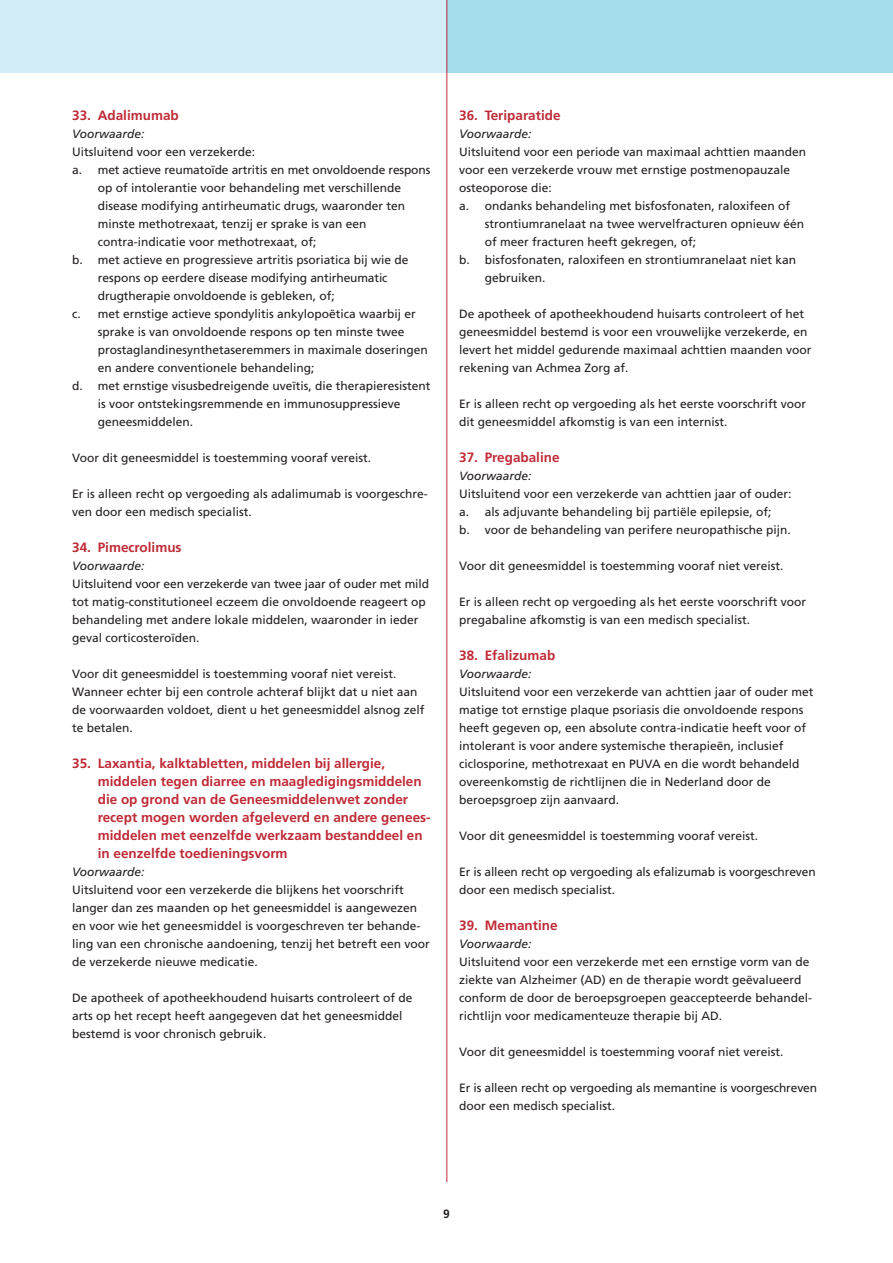
<style>
.page{position:relative;width:893px;height:1263px;background:#fff}
.page>*{position:absolute;margin:0;border:0;box-sizing:border-box;transform-origin:0 0}
.t1{font:700 13.5px/18px "Frutiger";color:#bf2b37}
.t2{font:12px/18px "Frutiger";color:#231f20}
.t3{font:italic 12px "Frutiger";color:#231f20}
.t4{font:700 12px "Frutiger";color:#231f20}
</style>
<div class="page">
<div style="left:0;top:0;width:446px;height:72px;background:#d2edf5"></div>
<div style="left:446px;top:0;width:447px;height:72px;background:#a5dded"></div>
<hr style="left:446px;top:0;width:1px;height:1182px;background:#bf2b37">
<p class="t1" style="left:72px;top:106px;width:108px">33. Adalimumab</p>
<p class="t3" style="left:72px;top:127px;width:74px">Voorwaarde:</p>
<p class="t2" style="left:72px;top:143px;width:184px">Uitsluitend voor een verzekerde:</p>
<p class="t2" style="left:72px;top:161px;width:360px">a. met actieve reumatoïde artritis en met onvoldoende respons</p>
<p class="t2" style="left:98px;top:179px;width:305px">op of intolerantie voor behandeling met verschillende</p>
<p class="t2" style="left:98px;top:197px;width:309px">disease modifying antirheumatic drugs, waaronder ten</p>
<p class="t2" style="left:98px;top:215px;width:270px">minste methotrexaat, tenzij er sprake is van een</p>
<p class="t2" style="left:98px;top:233px;width:220px">contra-indicatie voor methotrexaat, of;</p>
<p class="t2" style="left:72px;top:251px;width:338px">b. met actieve en progressieve artritis psoriatica bij wie de</p>
<p class="t2" style="left:98px;top:269px;width:291px">respons op eerdere disease modifying antirheumatic</p>
<p class="t2" style="left:98px;top:287px;width:239px">drugtherapie onvoldoende is gebleken, of;</p>
<p class="t2" style="left:72px;top:305px;width:345px">c. met ernstige actieve spondylitis ankylopoëtica waarbij er</p>
<p class="t2" style="left:98px;top:323px;width:308px">sprake is van onvoldoende respons op ten minste twee</p>
<p class="t2" style="left:98px;top:341px;width:332px">prostaglandinesynthetaseremmers in maximale doseringen</p>
<p class="t2" style="left:98px;top:359px;width:218px">en andere conventionele behandeling;</p>
<p class="t2" style="left:72px;top:377px;width:360px">d. met ernstige visusbedreigende uveïtis, die therapieresistent</p>
<p class="t2" style="left:98px;top:395px;width:304px">is voor ontstekingsremmende en immunosuppressieve</p>
<p class="t2" style="left:98px;top:413px;width:97px">geneesmiddelen.</p>
<p class="t2" style="left:72px;top:449px;width:300px">Voor dit geneesmiddel is toestemming vooraf vereist.</p>
<p class="t2" style="left:72px;top:485px;width:357px">Er is alleen recht op vergoeding als adalimumab is voorgeschre&shy;ven door een medisch specialist.</p>
<p class="t1" style="left:72px;top:538px;width:111px">34. Pimecrolimus</p>
<p class="t3" style="left:72px;top:559px;width:74px">Voorwaarde:</p>
<p class="t2" style="left:72px;top:575px;width:358px">Uitsluitend voor een verzekerde van twee jaar of ouder met mild tot matig-constitutioneel eczeem die onvoldoende reageert op behandeling met andere lokale middelen, waaronder in ieder geval corticosteroïden.</p>
<p class="t2" style="left:72px;top:665px;width:354px">Voor dit geneesmiddel is toestemming vooraf niet vereist.<br>Wanneer echter bij een controle achteraf blijkt dat u niet aan de voorwaarden voldoet, dient u het geneesmiddel alsnog zelf te betalen.</p>
<p class="t1" style="left:98px;top:754px;width:334px;text-indent:-26px">35. Laxantia, kalktabletten, middelen bij allergie, middelen tegen diarree en maagledigingsmiddelen die op grond van de Geneesmiddelenwet zonder recept mogen worden afgeleverd en andere genees&shy;middelen met eenzelfde werkzaam bestanddeel en in eenzelfde toedieningsvorm</p>
<p class="t3" style="left:72px;top:865px;width:74px">Voorwaarde:</p>
<p class="t2" style="left:72px;top:881px;width:359px">Uitsluitend voor een verzekerde die blijkens het voorschrift langer dan zes maanden op het geneesmiddel is aangewezen en voor wie het geneesmiddel is voorgeschreven ter behande&shy;ling van een chronische aandoening, tenzij het betreft een voor de verzekerde nieuwe medicatie.</p>
<p class="t2" style="left:72px;top:989px;width:342px">De apotheek of apotheekhoudend huisarts controleert of de arts op het recept heeft aangegeven dat het geneesmiddel bestemd is voor chronisch gebruik.</p>
<p class="t1" style="left:459px;top:106px;width:103px">36. Teriparatide</p>
<p class="t3" style="left:459px;top:127px;width:74px">Voorwaarde:</p>
<p class="t2" style="left:459px;top:143px;width:348px">Uitsluitend voor een periode van maximaal achttien maanden voor een verzekerde vrouw met ernstige postmenopauzale osteoporose die:<br>a. ondanks behandeling met bisfosfonaten, raloxifeen of</p>
<p class="t2" style="left:485px;top:215px;width:321px">strontiumranelaat na twee wervelfracturen opnieuw één</p>
<p class="t2" style="left:485px;top:233px;width:213px">of meer fracturen heeft gekregen, of;</p>
<p class="t2" style="left:459px;top:251px;width:338px">b. bisfosfonaten, raloxifeen en strontiumranelaat niet kan</p>
<p class="t2" style="left:485px;top:269px;width:62px">gebruiken.</p>
<p class="t2" style="left:459px;top:305px;width:354px">De apotheek of apotheekhoudend huisarts controleert of het geneesmiddel bestemd is voor een vrouwelijke verzekerde, en levert het middel gedurende maximaal achttien maanden voor rekening van Achmea Zorg af.</p>
<p class="t2" style="left:459px;top:395px;width:348px">Er is alleen recht op vergoeding als het eerste voorschrift voor dit geneesmiddel afkomstig is van een internist.</p>
<p class="t1" style="left:459px;top:448px;width:102px">37. Pregabaline</p>
<p class="t3" style="left:459px;top:469px;width:74px">Voorwaarde:</p>
<p class="t2" style="left:459px;top:485px;width:334px">Uitsluitend voor een verzekerde van achttien jaar of ouder: a. als adjuvante behandeling bij partiële epilepsie, of;<br>b. voor de behandeling van perifere neuropathische pijn.</p>
<p class="t2" style="left:459px;top:557px;width:326px">Voor dit geneesmiddel is toestemming vooraf niet vereist.</p>
<p class="t2" style="left:459px;top:593px;width:348px">Er is alleen recht op vergoeding als het eerste voorschrift voor pregabaline afkomstig is van een medisch specialist.</p>
<p class="t1" style="left:459px;top:646px;width:98px">38. Efalizumab</p>
<p class="t3" style="left:459px;top:667px;width:74px">Voorwaarde:</p>
<p class="t2" style="left:459px;top:683px;width:356px">Uitsluitend voor een verzekerde van achttien jaar of ouder met matige tot ernstige plaque psoriasis die onvoldoende respons heeft gegeven op, een absolute contra-indicatie heeft voor of intolerant is voor andere systemische therapieën, inclusief ciclosporine, methotrexaat en PUVA en die wordt behandeld overeenkomstig de richtlijnen die in Nederland door de beroepsgroep zijn aanvaard.</p>
<p class="t2" style="left:459px;top:827px;width:300px">Voor dit geneesmiddel is toestemming vooraf vereist.</p>
<p class="t2" style="left:459px;top:863px;width:358px">Er is alleen recht op vergoeding als efalizumab is voorgeschreven door een medisch specialist.</p>
<p class="t1" style="left:459px;top:916px;width:100px">39. Memantine</p>
<p class="t3" style="left:459px;top:937px;width:74px">Voorwaarde:</p>
<p class="t2" style="left:459px;top:953px;width:354px">Uitsluitend voor een verzekerde met een ernstige vorm van de ziekte van Alzheimer (AD) en de therapie wordt geëvalueerd conform de door de beroepsgroepen geaccepteerde behandel&shy;richtlijn voor medicamenteuze therapie bij AD.</p>
<p class="t2" style="left:459px;top:1043px;width:326px">Voor dit geneesmiddel is toestemming vooraf niet vereist.</p>
<p class="t2" style="left:459px;top:1079px;width:359px">Er is alleen recht op vergoeding als memantine is voorgeschreven door een medisch specialist.</p>
<p class="t4" style="left:443px;top:1207px;width:8px">9</p>
</div>
